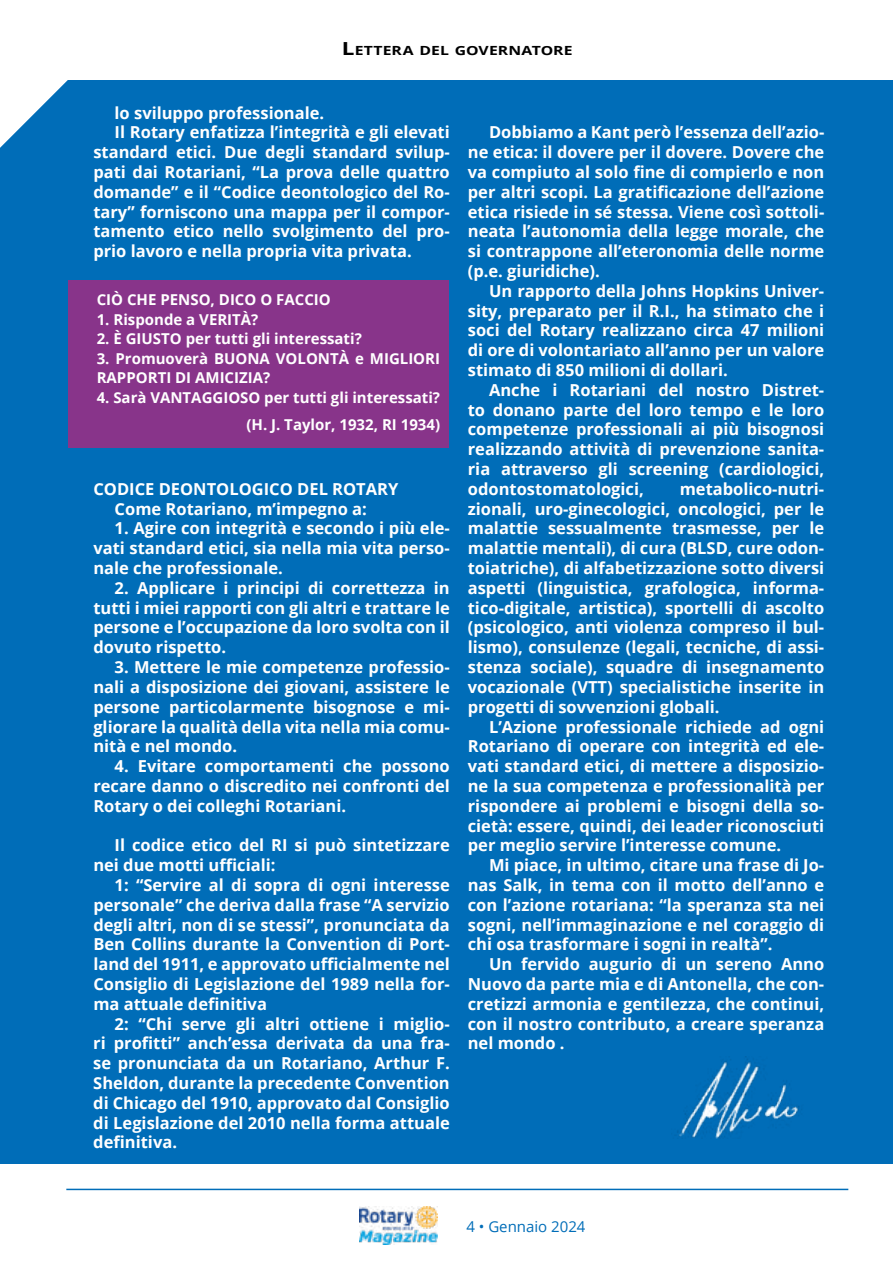
<style>
.page{position:relative;width:893px;height:1263px;background:#fff}
.page>*{position:absolute;margin:0;border:0;box-sizing:border-box;transform-origin:0 0}
.t1{font:700 16.5px/19.8px "Open Sans";color:#fff;text-align:justify}
.t2{font:700 15px/19.5px "Open Sans";color:#fff}
.t3{font:15px "Open Sans";color:#006db8}
.t4{font:700 12.6px "Open Sans";letter-spacing:.005em;color:#000;scale:1.25 1}
.s1{font-size:18px}
</style>
<div class="page">
<img style="left:359px;top:1206px;width:78px;height:39px">
<hr style="left:66px;top:1189px;width:782px;height:1px;background:#006db8">
<div style="left:0;top:80px;width:893px;height:1084px;background:#006db8"></div>
<svg style="left:0;top:80px;width:68px;height:68px"></svg>
<img style="left:677px;top:1056px;width:125px;height:83px">
<div style="left:68px;top:281px;width:380px;height:167px;background:#88348a"></div>
<p class="t4" style="left:342px;top:42px;width:186px"><span class="s1">L</span> ETTERA DEL GOVERNATORE</p>
<p class="t1" style="left:115px;top:102px;width:211px">lo sviluppo professionale.</p>
<p class="t1" style="left:115px;top:122px;width:337px">Il Rotary enfatizza l’integrità e gli elevati</p>
<p class="t1" style="left:93px;top:142px;width:358px">standard etici. Due degli standard svilup-</p>
<p class="t1" style="left:93px;top:162px;width:358px">pati dai Rotariani, “La prova delle quattro</p>
<p class="t1" style="left:93px;top:182px;width:358px">domande” e il “Codice deontologico del Ro-</p>
<p class="t1" style="left:93px;top:201px;width:358px">tary” forniscono una mappa per il compor-</p>
<p class="t1" style="left:93px;top:221px;width:358px">tamento etico nello svolgimento del pro-</p>
<p class="t1" style="left:93px;top:241px;width:320px">prio lavoro e nella propria vita privata.</p>
<p class="t2" style="left:97px;top:290px;width:236px">CIÒ CHE PENSO, DICO O FACCIO</p>
<p class="t2" style="left:97px;top:309px;width:163px">1. Risponde a VERITÀ?</p>
<p class="t2" style="left:97px;top:329px;width:267px">2. È GIUSTO per tutti gli interessati?</p>
<p class="t2" style="left:97px;top:348px;width:345px">3. Promuoverà BUONA VOLONTÀ e MIGLIORI<br>RAPPORTI DI AMICIZIA?</p>
<p class="t2" style="left:97px;top:383px;width:345px;line-height:27px;text-align:right">4. Sarà VANTAGGIOSO per tutti gli interessati? (H. J. Taylor, 1932, RI 1934)</p>
<p class="t1" style="left:115px;top:479px;width:285px;text-indent:-21px">CODICE DEONTOLOGICO DEL ROTARY<br>Come Rotariano, m’impegno a:</p>
<p class="t1" style="left:93px;top:518px;width:358px;text-indent:21px">1. Agire con integrità e secondo i più ele&shy;vati standard etici, sia nella mia vita perso&shy;nale che professionale.</p>
<p class="t1" style="left:93px;top:578px;width:358px;text-indent:21px">2. Applicare i principi di correttezza in tutti i miei rapporti con gli altri e trattare le persone e l’occupazione da loro svolta con il dovuto rispetto.</p>
<p class="t1" style="left:93px;top:657px;width:358px;text-indent:21px">3. Mettere le mie competenze professio&shy;nali a disposizione dei giovani, assistere le persone particolarmente bisognose e mi&shy;gliorare la qualità della vita nella mia comu&shy;nità e nel mondo.</p>
<p class="t1" style="left:93px;top:756px;width:358px;text-indent:21px">4. Evitare comportamenti che possono recare danno o discredito nei confronti del Rotary o dei colleghi Rotariani.</p>
<p class="t1" style="left:115px;top:835px;width:337px">Il codice etico del RI si può sintetizzare</p>
<p class="t1" style="left:93px;top:855px;width:184px">nei due motti ufficiali:</p>
<p class="t1" style="left:115px;top:875px;width:337px">1: “Servire al di sopra di ogni interesse</p>
<p class="t1" style="left:93px;top:894px;width:358px">personale” che deriva dalla frase “A servizio</p>
<p class="t1" style="left:93px;top:914px;width:358px">degli altri, non di se stessi”, pronunciata da</p>
<p class="t1" style="left:93px;top:934px;width:358px">Ben Collins durante la Convention di Port-</p>
<p class="t1" style="left:93px;top:954px;width:358px">land del 1911, e approvato ufficialmente nel</p>
<p class="t1" style="left:93px;top:974px;width:358px">Consiglio di Legislazione del 1989 nella for-</p>
<p class="t1" style="left:93px;top:993px;width:175px">ma attuale definitiva</p>
<p class="t1" style="left:115px;top:1013px;width:337px">2: “Chi serve gli altri ottiene i miglio-</p>
<p class="t1" style="left:93px;top:1033px;width:358px">ri profitti” anch’essa derivata da una fra-</p>
<p class="t1" style="left:93px;top:1053px;width:358px">se pronunciata da un Rotariano, Arthur F.</p>
<p class="t1" style="left:93px;top:1073px;width:358px">Sheldon, durante la precedente Convention</p>
<p class="t1" style="left:93px;top:1092px;width:358px">di Chicago del 1910, approvato dal Consiglio</p>
<p class="t1" style="left:93px;top:1112px;width:358px">di Legislazione del 2010 nella forma attuale</p>
<p class="t1" style="left:93px;top:1132px;width:85px">definitiva.</p>
<p class="t1" style="left:489px;top:122px;width:337px">Dobbiamo a Kant però l’essenza dell’azio-</p>
<p class="t1" style="left:468px;top:142px;width:358px">ne etica: il dovere per il dovere. Dovere che</p>
<p class="t1" style="left:468px;top:162px;width:358px">va compiuto al solo fine di compierlo e non</p>
<p class="t1" style="left:468px;top:182px;width:358px">per altri scopi. La gratificazione dell’azione</p>
<p class="t1" style="left:468px;top:201px;width:358px">etica risiede in sé stessa. Viene così sottoli-</p>
<p class="t1" style="left:468px;top:221px;width:358px">neata l’autonomia della legge morale, che</p>
<p class="t1" style="left:468px;top:241px;width:358px">si contrappone all’eteronomia delle norme</p>
<p class="t1" style="left:468px;top:261px;width:134px">(p.e. giuridiche).</p>
<p class="t1" style="left:489px;top:281px;width:337px">Un rapporto della Johns Hopkins Univer-</p>
<p class="t1" style="left:468px;top:300px;width:358px">sity, preparato per il R.I., ha stimato che i</p>
<p class="t1" style="left:468px;top:320px;width:358px">soci del Rotary realizzano circa 47 milioni</p>
<p class="t1" style="left:468px;top:340px;width:358px">di ore di volontariato all’anno per un valore</p>
<p class="t1" style="left:468px;top:360px;width:261px">stimato di 850 milioni di dollari.</p>
<p class="t1" style="left:489px;top:380px;width:337px">Anche i Rotariani del nostro Distret-</p>
<p class="t1" style="left:468px;top:399px;width:358px">to donano parte del loro tempo e le loro</p>
<p class="t1" style="left:468px;top:419px;width:358px">competenze professionali ai più bisognosi</p>
<p class="t1" style="left:468px;top:439px;width:358px">realizzando attività di prevenzione sanita-</p>
<p class="t1" style="left:468px;top:459px;width:358px">ria attraverso gli screening (cardiologici,</p>
<p class="t1" style="left:468px;top:479px;width:178px">odontostomatologici,</p>
<p class="t1" style="left:680px;top:479px;width:146px">metabolico-nutri-</p>
<p class="t1" style="left:468px;top:498px;width:358px">zionali, uro-ginecologici, oncologici, per le</p>
<p class="t1" style="left:468px;top:518px;width:358px">malattie sessualmente trasmesse, per le</p>
<p class="t1" style="left:468px;top:538px;width:358px">malattie mentali), di cura (BLSD, cure odon-</p>
<p class="t1" style="left:468px;top:558px;width:358px">toiatriche), di alfabetizzazione sotto diversi</p>
<p class="t1" style="left:468px;top:578px;width:358px">aspetti (linguistica, grafologica, informa-</p>
<p class="t1" style="left:468px;top:597px;width:358px">tico-digitale, artistica), sportelli di ascolto</p>
<p class="t1" style="left:468px;top:617px;width:358px">(psicologico, anti violenza compreso il bul-</p>
<p class="t1" style="left:468px;top:637px;width:358px">lismo), consulenze (legali, tecniche, di assi-</p>
<p class="t1" style="left:468px;top:657px;width:358px">stenza sociale), squadre di insegnamento</p>
<p class="t1" style="left:468px;top:677px;width:358px">vocazionale (VTT) specialistiche inserite in</p>
<p class="t1" style="left:468px;top:696px;width:253px">progetti di sovvenzioni globali.</p>
<p class="t1" style="left:489px;top:716px;width:337px">L’Azione professionale richiede ad ogni</p>
<p class="t1" style="left:468px;top:736px;width:358px">Rotariano di operare con integrità ed ele-</p>
<p class="t1" style="left:468px;top:756px;width:358px">vati standard etici, di mettere a disposizio-</p>
<p class="t1" style="left:468px;top:776px;width:358px">ne la sua competenza e professionalità per</p>
<p class="t1" style="left:468px;top:795px;width:358px">rispondere ai problemi e bisogni della so-</p>
<p class="t1" style="left:468px;top:815px;width:358px">cietà: essere, quindi, dei leader riconosciuti</p>
<p class="t1" style="left:468px;top:835px;width:315px">per meglio servire l’interesse comune.</p>
<p class="t1" style="left:489px;top:855px;width:337px">Mi piace, in ultimo, citare una frase di Jo-</p>
<p class="t1" style="left:468px;top:875px;width:358px">nas Salk, in tema con il motto dell’anno e</p>
<p class="t1" style="left:468px;top:894px;width:358px">con l’azione rotariana: “la speranza sta nei</p>
<p class="t1" style="left:468px;top:914px;width:358px">sogni, nell’immaginazione e nel coraggio di</p>
<p class="t1" style="left:468px;top:934px;width:306px">chi osa trasformare i sogni in realtà”.</p>
<p class="t1" style="left:489px;top:954px;width:337px">Un fervido augurio di un sereno Anno</p>
<p class="t1" style="left:468px;top:974px;width:358px">Nuovo da parte mia e di Antonella, che con-</p>
<p class="t1" style="left:468px;top:993px;width:358px">cretizzi armonia e gentilezza, che continui,</p>
<p class="t1" style="left:468px;top:1013px;width:358px">con il nostro contributo, a creare speranza</p>
<p class="t1" style="left:468px;top:1033px;width:98px">nel mondo .</p>
<p class="t3" style="left:466px;top:1216px;width:121px">4 • Gennaio 2024</p>
</div>
